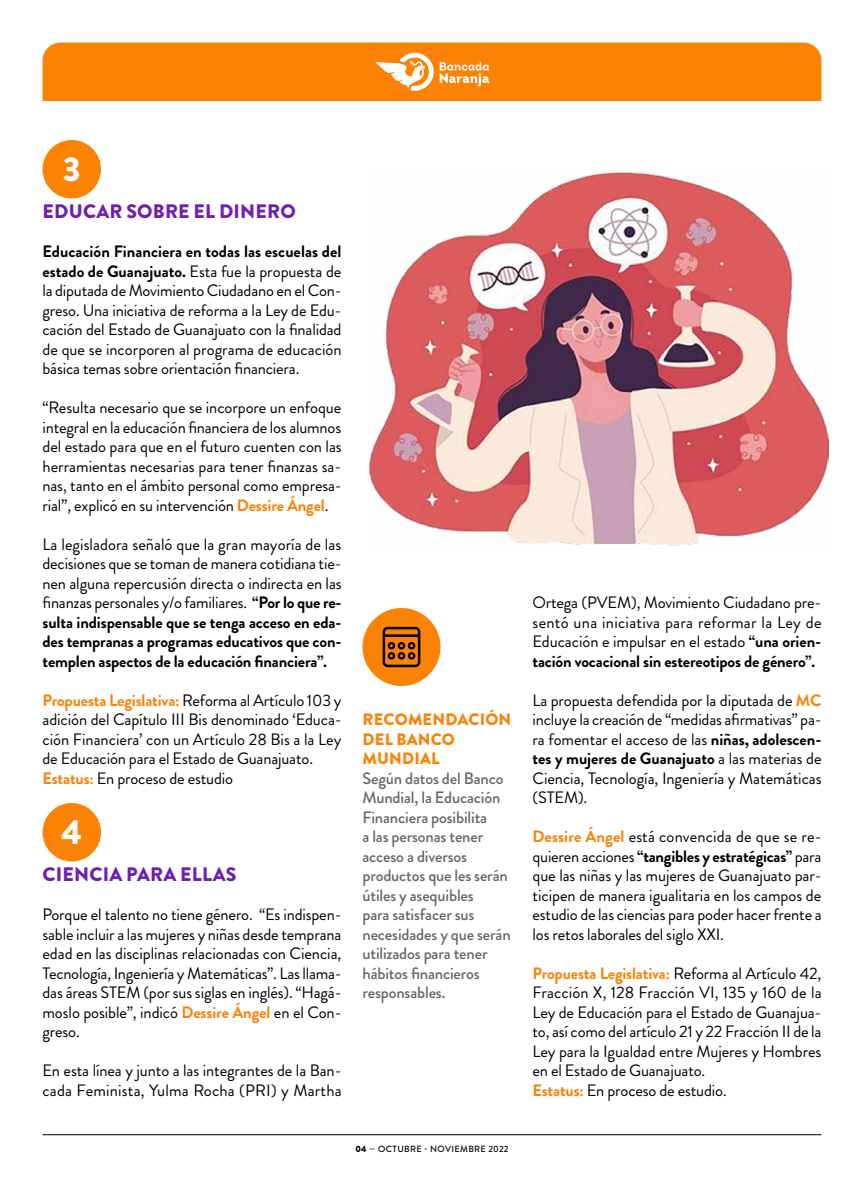
<style>
.page{position:relative;width:864px;height:1188px;background:#fff}
.page>*{position:absolute;margin:0;border:0;box-sizing:border-box;transform-origin:0 0}
.t1{font:900 34.5px "Brandon Grotesque";color:#fff}
.t2{font:900 19.5px "Brandon Grotesque";letter-spacing:.01em;color:#6f1fb4}
.t3{font:16.5px/19.5px "Brandon Grotesque";letter-spacing:-.01em;color:#000;text-align:justify}
.t4{font:500 16.5px/19.5px "Brandon Grotesque";letter-spacing:-.01em;color:#666}
.t5{font:900 16.5px/19.5px "Brandon Grotesque";letter-spacing:.01em;color:#fc8205}
.t6{font:500 9px "Brandon Grotesque";letter-spacing:.04em;color:#000}
.s1{font-weight:700}
.s2{font-weight:700;color:#fc8205}
.s3{font-weight:900}
</style>
<div class="page">
<hr style="left:43px;top:1134px;width:778px;height:1px;background:#000">
<div style="left:43px;top:43px;width:778px;height:58px;background:#fc8205"></div>
<svg style="left:375px;top:53px;width:59px;height:38px"></svg>
<svg style="left:440px;top:62px;width:49px;height:25px"></svg>
<div style="left:43px;top:140px;width:58px;height:59px;background:#fc8205;border-radius:50%"></div>
<div style="left:43px;top:803px;width:58px;height:59px;background:#fc8205;border-radius:50%"></div>
<img style="left:369px;top:173px;width:460px;height:373px">
<div style="left:363px;top:608px;width:78px;height:78px;background:#fc8205;border-radius:50%"></div>
<svg style="left:383px;top:627px;width:37px;height:40px"></svg>
<h1 class="t1" style="left:63px;top:145px;width:19px">3</h1>
<p class="t2" style="left:43px;top:197px;width:255px">EDUCAR SOBRE EL DINERO</p>
<p class="t3" style="left:43px;top:242px;width:301px"><span class="s1">Educación Financiera en todas las escuelas del estado de Guanajuato.</span> Esta fue la propuesta de la diputada de Movimiento Ciudadano en el Con&shy;greso. Una iniciativa de reforma a la Ley de Edu&shy;cación del Estado de Guanajuato con la finalidad de que se incorporen al programa de educación básica temas sobre orientación financiera.</p>
<p class="t3" style="left:43px;top:398px;width:301px">“Resulta necesario que se incorpore un enfoque integral en la educación financiera de los alumnos del estado para que en el futuro cuenten con las herramientas necesarias para tener finanzas sa&shy;nas, tanto en el ámbito personal como empresa&shy;rial”, explicó en su intervención <span class="s2">Dessire Ángel</span>.</p>
<p class="t3" style="left:43px;top:534px;width:301px">La legisladora señaló que la gran mayoría de las decisiones que se toman de manera cotidiana tie&shy;nen alguna repercusión directa o indirecta en las finanzas personales y/o familiares. <span class="s1">“Por lo que re&shy;sulta indispensable que se tenga acceso en eda&shy;des tempranas a programas educativos que con&shy;templen aspectos de la educación financiera”.</span></p>
<p class="t3" style="left:43px;top:690px;width:301px;text-align:left"><span class="s2">Propuesta Legislativa:</span> Reforma al Artículo 103 y adición del Capítulo III Bis denominado ‘Educa&shy;ción Financiera’ con un Artículo 28 Bis a la Ley de Educación para el Estado de Guanajuato.<br><span class="s2">Estatus:</span> En proceso de estudio</p>
<h1 class="t1" style="left:61px;top:808px;width:22px">4</h1>
<p class="t2" style="left:43px;top:860px;width:196px">CIENCIA PARA ELLAS</p>
<p class="t3" style="left:43px;top:905px;width:301px">Porque el talento no tiene género. “Es indispen&shy;sable incluir a las mujeres y niñas desde temprana edad en las disciplinas relacionadas con Ciencia, Tecnología, Ingeniería y Matemáticas”. Las llama&shy;das áreas STEM (por sus siglas en inglés). “Hagá&shy;moslo posible”, indicó <span class="s2">Dessire Ángel</span> en el Con&shy;greso.</p>
<p class="t3" style="left:43px;top:1061px;width:301px">En esta línea y junto a las integrantes de la Ban&shy;cada Feminista, Yulma Rocha (PRI) y Martha</p>
<p class="t5" style="left:363px;top:710px;width:150px">RECOMENDACIÓN<br>DEL BANCO<br>MUNDIAL</p>
<p class="t4" style="left:363px;top:768px;width:150px">Según datos del Banco<br>Mundial, la Educación<br>Financiera posibilita<br>a las personas tener acceso a diversos productos que les serán útiles y asequibles<br>para satisfacer sus necesidades y que serán utilizados para tener hábitos financieros responsables.</p>
<p class="t6" style="left:355px;top:1142px;width:155px"><span class="s3">04</span> — OCTUBRE - NOVIEMBRE 2022</p>
<p class="t3" style="left:533px;top:593px;width:291px">Ortega (PVEM), Movimiento Ciudadano pre&shy;sentó una iniciativa para reformar la Ley de Educación e impulsar en el estado <span class="s1">“una orien&shy;tación vocacional sin estereotipos de género”.</span></p>
<p class="t3" style="left:533px;top:690px;width:291px">La propuesta defendida por la diputada de <span class="s2">MC </span>incluye la creación de “medidas afirmativas” pa&shy;ra fomentar el acceso de las <span class="s1">niñas, adolescen&shy;tes y mujeres de Guanajuato</span> a las materias de Ciencia, Tecnología, Ingeniería y Matemáticas (STEM).</p>
<p class="t3" style="left:533px;top:827px;width:291px"><span class="s2">Dessire Ángel</span> está convencida de que se re&shy;quieren acciones <span class="s1">“tangibles y estratégicas”</span> para que las niñas y las mujeres de Guanajuato par&shy;ticipen de manera igualitaria en los campos de estudio de las ciencias para poder hacer frente a los retos laborales del siglo XXI.</p>
<p class="t3" style="left:533px;top:963px;width:291px;text-align:left"><span class="s2">Propuesta Legislativa:</span> Reforma al Artículo 42, Fracción X, 128 Fracción VI, 135 y 160 de la Ley de Educación para el Estado de Guanajua&shy;to, así como del artículo 21 y 22 Fracción II de la Ley para la Igualdad entre Mujeres y Hombres en el Estado de Guanajuato.<br><span class="s2">Estatus:</span> En proceso de estudio.</p>
</div>
